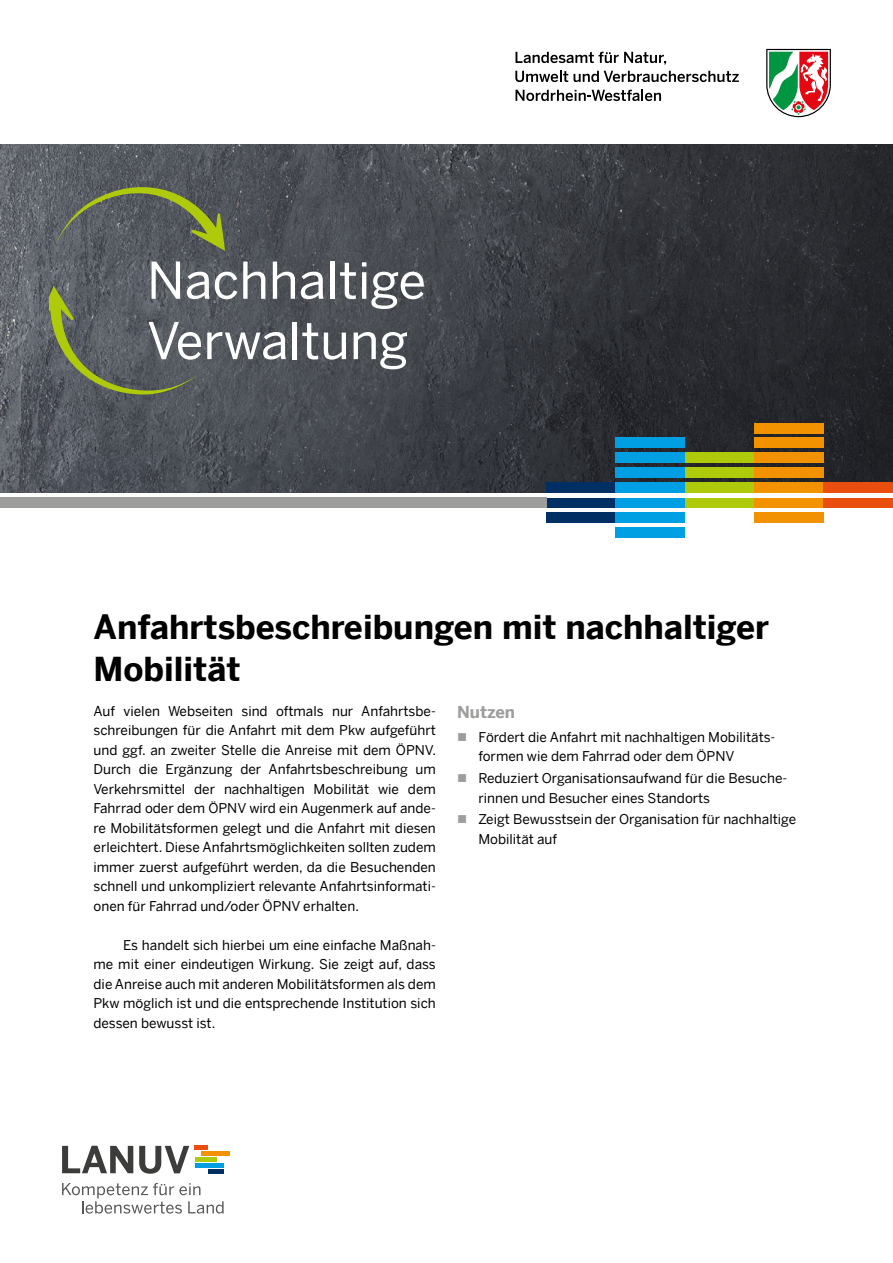
<style>
.page{position:relative;width:893px;height:1263px;background:#fff}
.page>*{position:absolute;margin:0;border:0;box-sizing:border-box;transform-origin:0 0}
.t1{font:50.25px/60.3px "Benton Sans";color:#fff}
.t2{font:700 33px/42px "Benton Sans";color:#000}
.t3{font:700 16.5px "Benton Sans";color:#9d9d9c}
.t4{font:13.5px/19.5px "Benton Sans";color:#000}
</style>
<div class="page">
<svg style="left:62px;top:1146px;width:71px;height:27px"></svg>
<svg style="left:139px;top:1146px;width:50px;height:28px"></svg>
<hr style="left:208px;top:1169px;width:16px;height:4px;background:#003063">
<hr style="left:195px;top:1163px;width:29px;height:4px;background:#009fe3">
<hr style="left:201px;top:1152px;width:29px;height:4px;background:#f39200">
<hr style="left:195px;top:1146px;width:13px;height:4px;background:#e94e0f">
<div style="left:195px;top:1157px;width:21px;height:5px;background:#afca0b"></div>
<svg style="left:62px;top:1183px;width:162px;height:30px"></svg>
<svg style="left:766px;top:49px;width:65px;height:68px"></svg>
<svg style="left:515px;top:52px;width:151px;height:13px"></svg>
<svg style="left:515px;top:71px;width:224px;height:11px"></svg>
<svg style="left:515px;top:90px;width:146px;height:11px"></svg>
<img style="left:0;top:145px;width:893px;height:348px">
<div style="left:616px;top:438px;width:69px;height:10px;background:#009fe3"></div>
<div style="left:616px;top:527px;width:69px;height:11px;background:#009fe3"></div>
<div style="left:546px;top:497px;width:70px;height:11px;background:#003063"></div>
<div style="left:546px;top:512px;width:70px;height:11px;background:#003063"></div>
<div style="left:546px;top:482px;width:70px;height:11px;background:#003063"></div>
<div style="left:616px;top:512px;width:69px;height:11px;background:#009fe3"></div>
<div style="left:616px;top:497px;width:69px;height:11px;background:#009fe3"></div>
<div style="left:616px;top:482px;width:69px;height:11px;background:#009fe3"></div>
<div style="left:616px;top:467px;width:69px;height:11px;background:#009fe3"></div>
<div style="left:616px;top:452px;width:69px;height:11px;background:#009fe3"></div>
<div style="left:685px;top:467px;width:69px;height:11px;background:#afca0b"></div>
<div style="left:685px;top:482px;width:69px;height:11px;background:#afca0b"></div>
<div style="left:685px;top:497px;width:69px;height:11px;background:#afca0b"></div>
<div style="left:685px;top:452px;width:69px;height:11px;background:#afca0b"></div>
<div style="left:754px;top:423px;width:70px;height:10px;background:#f39200"></div>
<div style="left:754px;top:512px;width:70px;height:11px;background:#f39200"></div>
<div style="left:754px;top:497px;width:70px;height:11px;background:#f39200"></div>
<div style="left:754px;top:482px;width:70px;height:11px;background:#f39200"></div>
<div style="left:754px;top:467px;width:70px;height:11px;background:#f39200"></div>
<div style="left:754px;top:452px;width:70px;height:11px;background:#f39200"></div>
<div style="left:754px;top:438px;width:70px;height:10px;background:#f39200"></div>
<div style="left:824px;top:482px;width:69px;height:11px;background:#e94e0f"></div>
<div style="left:824px;top:497px;width:69px;height:11px;background:#e94e0f"></div>
<div style="left:0;top:497px;width:546px;height:11px;background:#9d9d9c"></div>
<svg style="left:50px;top:286px;width:150px;height:108px;background:#60665c"></svg>
<svg style="left:55px;top:187px;width:170px;height:64px;background:#626955"></svg>
<h1 class="t1" style="left:147px;top:250px;width:281px">Nachhaltige<br>Verwaltung</h1>
<h2 class="t2" style="left:94px;top:606px;width:677px">Anfahrtsbeschreibungen mit nachhaltiger<br>Mobilität</h2>
<p class="t4" style="left:94px;top:701px;width:344px;text-align:justify">Auf vielen Webseiten sind oftmals nur Anfahrtsbe&shy;schreibungen für die Anfahrt mit dem Pkw aufgeführt und ggf. an zweiter Stelle die Anreise mit dem ÖPNV.<br>Durch die Ergänzung der Anfahrtsbeschreibung um Verkehrsmittel der nachhaltigen Mobilität wie dem Fahrrad oder dem ÖPNV wird ein Augenmerk auf ande&shy;re Mobilitätsformen gelegt und die Anfahrt mit diesen erleichtert. Diese Anfahrtsmöglichkeiten sollten zudem immer zuerst aufgeführt werden, da die Besuchenden schnell und unkompliziert relevante Anfahrtsinformati&shy;onen für Fahrrad und/oder ÖPNV erhalten.</p>
<p class="t4" style="left:94px;top:935px;width:344px;text-align:justify;text-indent:30px">Es handelt sich hierbei um eine einfache Maßnah&shy;me mit einer eindeutigen Wirkung. Sie zeigt auf, dass die Anreise auch mit anderen Mobilitätsformen als dem Pkw möglich ist und die entsprechende Institution sich dessen bewusst ist.</p>
<p class="t3" style="left:457px;top:702px;width:60px">Nutzen</p>
<p class="t4" style="left:478px;top:727px;width:299px">Fördert die Anfahrt mit nachhaltigen Mobilitäts&shy;formen wie dem Fahrrad oder dem ÖPNV</p>
<p class="t4" style="left:478px;top:768px;width:310px">Reduziert Organisationsaufwand für die Besuche&shy;rinnen und Besucher eines Standorts</p>
<p class="t4" style="left:478px;top:809px;width:319px">Zeigt Bewusstsein der Organisation für nachhaltige<br>Mobilität auf</p>
</div>
